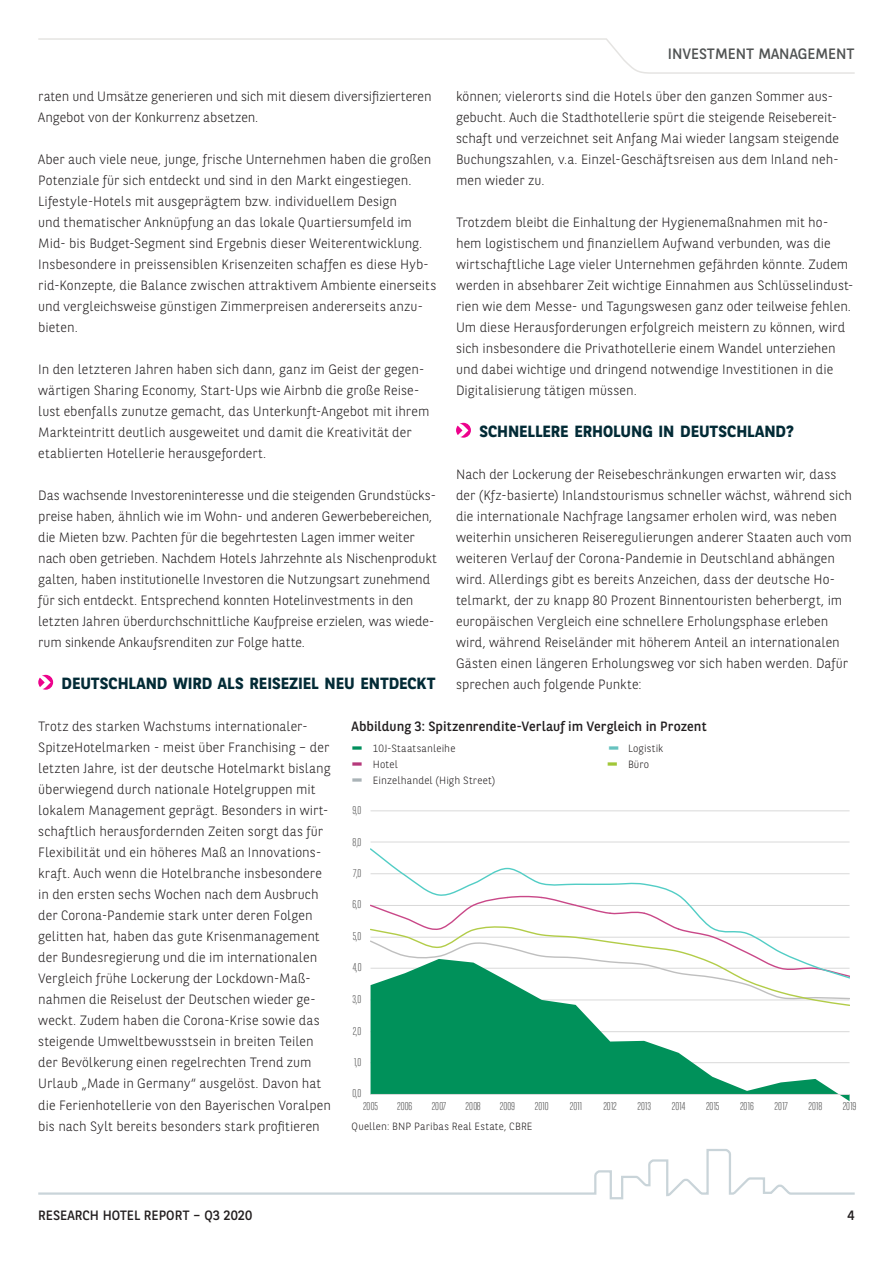
<style>
.page{position:relative;width:893px;height:1263px;background:#fff}
.page>*{position:absolute;margin:0;border:0;box-sizing:border-box;transform-origin:0 0}
.t1{font:700 16.2px "BNPP Sans";letter-spacing:-.005em;color:#032b36}
.t2{font:15px "BNPP Sans";color:#505353}
.t3{font:300 13.5px/21px "BNPP Sans";letter-spacing:.005em;color:#231f20}
.t4{font:13.5px "BNPP Sans";color:#231f20}
.t5{font:300 11.25px "BNPP Sans Condensed";letter-spacing:-.01em;color:#595959}
.t6{font:300 10.5px "BNPP Sans";letter-spacing:.02em;color:#231f20}
.s1{font-weight:800;font-size:21px;color:#008f5c}
.s2{font-weight:800;font-size:21px;color:#66c2bf}
.s3{font-weight:800;font-size:21px;color:#b6397b}
.s4{font-weight:800;font-size:21px;color:#a1c738}
.s5{font-weight:800;font-size:21px;color:#aab3b7}
</style>
<div class="page">
<svg style="left:38px;top:38px;width:817px;height:36px"></svg>
<svg style="left:38px;top:1149px;width:817px;height:51px"></svg>
<svg style="left:38px;top:675px;width:15px;height:15px"></svg>
<svg style="left:456px;top:423px;width:15px;height:15px"></svg>
<hr style="left:371px;top:1125px;width:478px;height:1px;background:#d9d9d9">
<hr style="left:371px;top:842px;width:478px;height:1px;background:#d9d9d9">
<hr style="left:371px;top:810px;width:478px;height:1px;background:#d9d9d9">
<svg style="left:371px;top:1007px;width:478px;height:94px;fill:#00915a"></svg>
<hr style="left:371px;top:1094px;width:478px;height:1px;background:#d9d9d9">
<svg style="left:370px;top:848px;width:480px;height:48px"></svg>
<svg style="left:370px;top:896px;width:480px;height:111px"></svg>
<p class="t2" style="left:668px;top:43px;width:188px">INVESTMENT MANAGEMENT</p>
<p class="t3" style="left:38px;top:85px;width:395px">raten und Umsätze generieren und sich mit diesem diversifizierteren<br>Angebot von der Konkurrenz absetzen.</p>
<p class="t3" style="left:38px;top:148px;width:400px">Aber auch viele neue, junge, frische Unternehmen haben die großen Potenziale für sich entdeckt und sind in den Markt eingestiegen.<br>Lifestyle-Hotels mit ausgeprägtem bzw. individuellem Design<br>und thematischer Anknüpfung an das lokale Quartiersumfeld im Mid- bis Budget-Segment sind Ergebnis dieser Weiterentwicklung.<br>Insbesondere in preissensiblen Krisenzeiten schaffen es diese Hyb&shy;rid-Konzepte, die Balance zwischen attraktivem Ambiente einerseits und vergleichsweise günstigen Zimmerpreisen andererseits anzu&shy;bieten.</p>
<p class="t3" style="left:38px;top:358px;width:393px">In den letzteren Jahren haben sich dann, ganz im Geist der gegen&shy;wärtigen Sharing Economy, Start-Ups wie Airbnb die große Reise&shy;lust ebenfalls zunutze gemacht, das Unterkunft-Angebot mit ihrem Markteintritt deutlich ausgeweitet und damit die Kreativität der etablierten Hotellerie herausgefordert.</p>
<p class="t3" style="left:38px;top:484px;width:400px">Das wachsende Investoreninteresse und die steigenden Grundstücks&shy;preise haben, ähnlich wie im Wohn- und anderen Gewerbebereichen, die Mieten bzw. Pachten für die begehrtesten Lagen immer weiter nach oben getrieben. Nachdem Hotels Jahrzehnte als Nischenprodukt galten, haben institutionelle Investoren die Nutzungsart zunehmend für sich entdeckt. Entsprechend konnten Hotelinvestments in den letzten Jahren überdurchschnittliche Kaufpreise erzielen, was wiede&shy;rum sinkende Ankaufsrenditen zur Folge hatte.</p>
<p class="t1" style="left:62px;top:673px;width:375px">DEUTSCHLAND WIRD ALS REISEZIEL NEU ENTDECKT</p>
<p class="t3" style="left:38px;top:715px;width:294px">Trotz des starken Wachstums internationaler-SpitzeHotelmarken - meist über Franchising – der letzten Jahre, ist der deutsche Hotelmarkt bislang überwiegend durch nationale Hotelgruppen mit lokalem Management geprägt. Besonders in wirt&shy;schaftlich herausfordernden Zeiten sorgt das für Flexibilität und ein höheres Maß an Innovations&shy;kraft. Auch wenn die Hotelbranche insbesondere in den ersten sechs Wochen nach dem Ausbruch der Corona-Pandemie stark unter deren Folgen gelitten hat, haben das gute Krisenmanagement der Bundesregierung und die im internationalen Vergleich frühe Lockerung der Lockdown-Maß&shy;nahmen die Reiselust der Deutschen wieder ge&shy;weckt. Zudem haben die Corona-Krise sowie das steigende Umweltbewusstsein in breiten Teilen der Bevölkerung einen regelrechten Trend zum Urlaub „Made in Germany“ ausgelöst. Davon hat die Ferienhotellerie von den Bayerischen Voralpen bis nach Sylt bereits besonders stark profitieren</p>
<p class="t3" style="left:456px;top:86px;width:385px">können; vielerorts sind die Hotels über den ganzen Sommer aus&shy;gebucht. Auch die Stadthotellerie spürt die steigende Reisebereit&shy;schaft und verzeichnet seit Anfang Mai wieder langsam steigende Buchungszahlen, v.a. Einzel-Geschäftsreisen aus dem Inland neh&shy;men wieder zu.</p>
<p class="t3" style="left:456px;top:212px;width:399px">Trotzdem bleibt die Einhaltung der Hygienemaßnahmen mit ho&shy;hem logistischem und finanziellem Aufwand verbunden, was die wirtschaftliche Lage vieler Unternehmen gefährden könnte. Zudem werden in absehbarer Zeit wichtige Einnahmen aus Schlüsselindust&shy;rien wie dem Messe- und Tagungswesen ganz oder teilweise fehlen.<br>Um diese Herausforderungen erfolgreich meistern zu können, wird sich insbesondere die Privathotellerie einem Wandel unterziehen und dabei wichtige und dringend notwendige Investitionen in die Digitalisierung tätigen müssen.</p>
<p class="t1" style="left:479px;top:421px;width:316px">SCHNELLERE ERHOLUNG IN DEUTSCHLAND?</p>
<p class="t3" style="left:456px;top:463px;width:398px">Nach der Lockerung der Reisebeschränkungen erwarten wir, dass der (Kfz-basierte) Inlandstourismus schneller wächst, während sich die internationale Nachfrage langsamer erholen wird, was neben weiterhin unsicheren Reiseregulierungen anderer Staaten auch vom weiteren Verlauf der Corona-Pandemie in Deutschland abhängen wird. Allerdings gibt es bereits Anzeichen, dass der deutsche Ho&shy;telmarkt, der zu knapp 80 Prozent Binnentouristen beherbergt, im europäischen Vergleich eine schnellere Erholungsphase erleben wird, während Reiseländer mit höherem Anteil an internationalen Gästen einen längeren Erholungsweg vor sich haben werden. Dafür sprechen auch folgende Punkte:</p>
<p class="t4" style="left:352px;top:717px;width:356px">Abbildung 3: Spitzenrendite-Verlauf im Vergleich in Prozent</p>
<p class="t6" style="left:352px;top:741px;width:105px"><span class="s1">–</span> 10J-Staatsanleihe</p>
<p class="t6" style="left:608px;top:741px;width:57px"><span class="s2">–</span> Logistik</p>
<p class="t6" style="left:352px;top:757px;width:48px"><span class="s3">–</span> Hotel</p>
<p class="t6" style="left:607px;top:757px;width:44px"><span class="s4">–</span> Büro</p>
<p class="t6" style="left:352px;top:773px;width:145px"><span class="s5">–</span> Einzelhandel (High Street)</p>
<p class="t5" style="left:352px;top:803px;width:10px">9,0</p>
<p class="t5" style="left:352px;top:834px;width:10px">8,0</p>
<p class="t5" style="left:353px;top:866px;width:10px">7,0</p>
<p class="t5" style="left:352px;top:897px;width:10px">6,0</p>
<p class="t5" style="left:353px;top:929px;width:10px">5,0</p>
<p class="t5" style="left:353px;top:960px;width:10px">4,0</p>
<p class="t5" style="left:353px;top:992px;width:10px">3,0</p>
<p class="t5" style="left:353px;top:1023px;width:10px">2,0</p>
<p class="t5" style="left:354px;top:1054px;width:9px">1,0</p>
<p class="t5" style="left:352px;top:1086px;width:10px">0,0</p>
<p class="t5" style="left:363px;top:1099px;width:16px">2005</p>
<p class="t5" style="left:397px;top:1099px;width:17px">2006</p>
<p class="t5" style="left:432px;top:1099px;width:16px">2007</p>
<p class="t5" style="left:466px;top:1099px;width:17px">2008</p>
<p class="t5" style="left:500px;top:1099px;width:17px">2009</p>
<p class="t5" style="left:535px;top:1099px;width:15px">2010</p>
<p class="t5" style="left:570px;top:1099px;width:14px">2011</p>
<p class="t5" style="left:603px;top:1099px;width:15px">2012</p>
<p class="t5" style="left:637px;top:1099px;width:15px">2013</p>
<p class="t5" style="left:672px;top:1099px;width:15px">2014</p>
<p class="t5" style="left:706px;top:1099px;width:15px">2015</p>
<p class="t5" style="left:740px;top:1099px;width:15px">2016</p>
<p class="t5" style="left:775px;top:1099px;width:15px">2017</p>
<p class="t5" style="left:808px;top:1099px;width:15px">2018</p>
<p class="t5" style="left:843px;top:1099px;width:15px">2019</p>
<p class="t5" style="left:352px;top:1118px;width:11px">-1,0</p>
<p class="t6" style="left:352px;top:1119px;width:182px">Quellen: BNP Paribas Real Estate, CBRE</p>
<p class="t4" style="left:38px;top:1206px;width:215px">RESEARCH HOTEL REPORT – Q3 2020</p>
<p class="t4" style="left:847px;top:1206px;width:9px">4</p>
</div>
